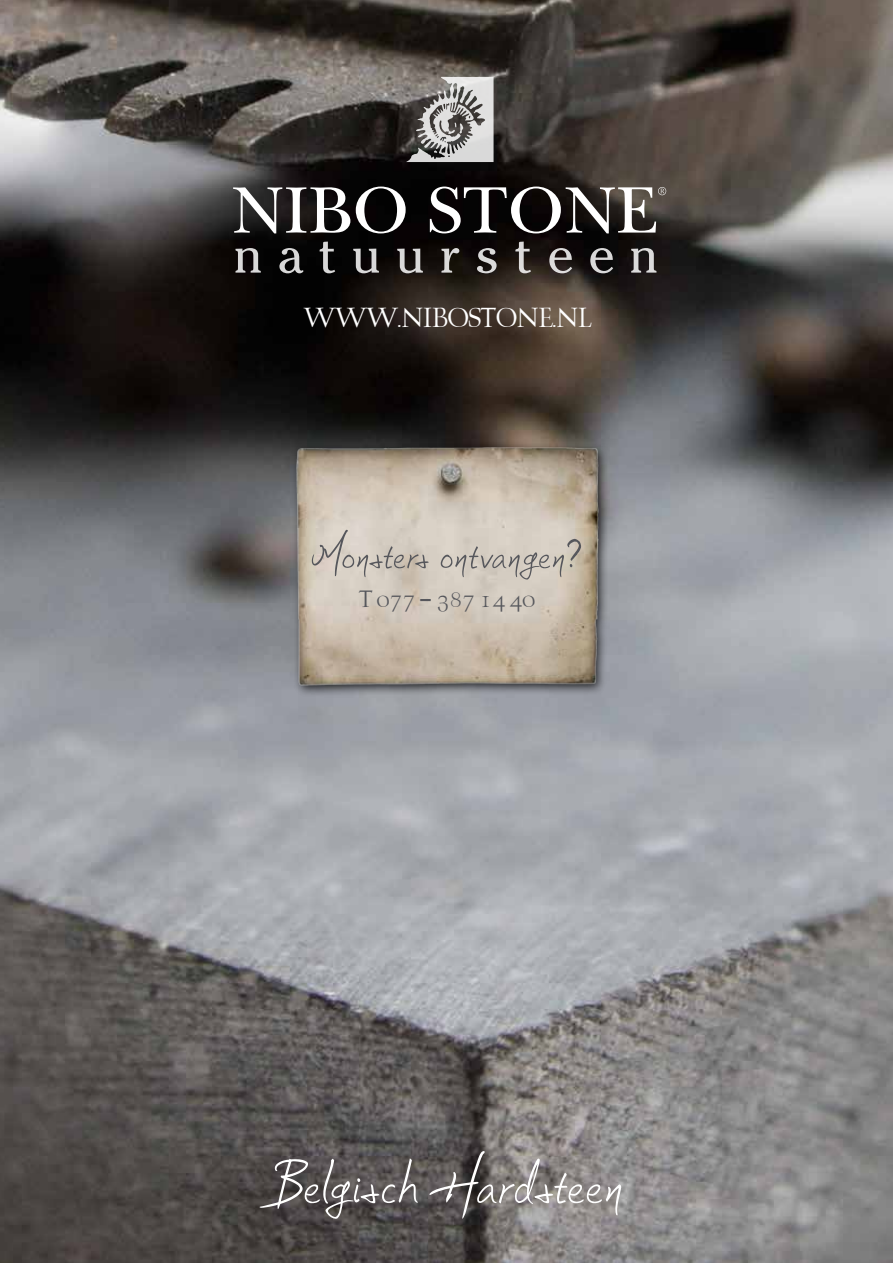
<style>
.page{position:relative;width:893px;height:1263px;background:#fff}
.page>*{position:absolute;margin:0;border:0;box-sizing:border-box;transform-origin:0 0}
.t1{font:72px "Soljik Dambaek";color:#fff}
.t2{font:52.2px "Soljik Dambaek";color:#56575c}
.t3{font:31.5px "Lizard Medieval";color:#fff}
.t4{font:27px "Lizard Medieval";color:#56575c}
</style>
<div class="page">
<img style="left:0;top:0;width:893px;height:1263px">
<svg style="left:406px;top:77px;width:88px;height:85px;background:#9e9c9a"></svg>
<svg style="left:235px;top:248px;width:26px;height:25px"></svg>
<svg style="left:279px;top:248px;width:24px;height:25px"></svg>
<svg style="left:320px;top:242px;width:15px;height:31px"></svg>
<svg style="left:353px;top:249px;width:26px;height:24px"></svg>
<svg style="left:397px;top:249px;width:26px;height:24px"></svg>
<svg style="left:441px;top:248px;width:18px;height:25px"></svg>
<svg style="left:477px;top:248px;width:20px;height:25px"></svg>
<svg style="left:515px;top:242px;width:16px;height:31px"></svg>
<svg style="left:549px;top:248px;width:23px;height:25px"></svg>
<svg style="left:590px;top:248px;width:23px;height:25px"></svg>
<svg style="left:631px;top:248px;width:25px;height:25px"></svg>
<svg style="left:233px;top:187px;width:117px;height:46px"></svg>
<svg style="left:356px;top:187px;width:50px;height:46px"></svg>
<svg style="left:430px;top:187px;width:236px;height:46px"></svg>
<img style="left:282px;top:433px;width:329px;height:270px">
<p class="t3" style="left:302px;top:301px;width:290px">WWW.NIBOSTONE.NL</p>
<p class="t2" style="left:310px;top:529px;width:274px">Monsters ontvangen?</p>
<p class="t4" style="left:359px;top:585px;width:177px">T 077 – 387 14 40</p>
<h1 class="t1" style="left:269px;top:1149px;width:356px">Belgisch Hardsteen</h1>
</div>
